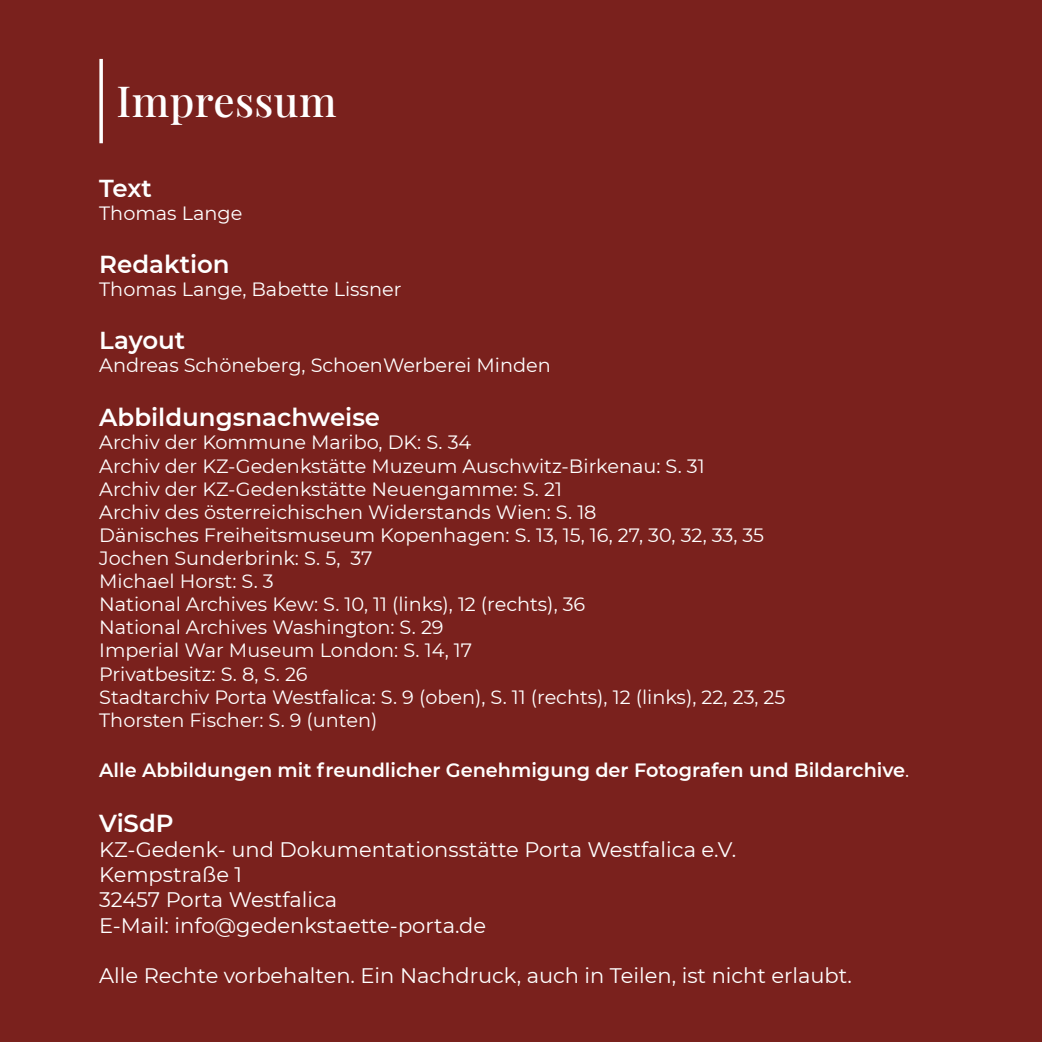
<style>
.page{position:relative;width:1042px;height:1042px;background:#fff}
.page>*{position:absolute;margin:0;border:0;box-sizing:border-box;transform-origin:0 0}
.t1{font:500 42px "Playfair Display";letter-spacing:.01em;color:#fff}
.t2{font:600 24.5px "Montserrat";color:#fff}
.t3{font:21px/25.2px "Montserrat";color:#fff}
.t4{font:19.25px/23.1px "Montserrat";color:#fff}
.t5{font:600 19.25px "Montserrat";color:#fff}
.s1{font-weight:400}
</style>
<div class="page">
<div style="left:1px;top:0;width:1041px;height:1042px;background:#7a211d"></div>
<svg style="left:99px;top:59px;width:4px;height:84px"></svg>
<h1 class="t1" style="left:117px;top:69px;width:221px">Impressum</h1>
<p class="t2" style="left:99px;top:171px;width:54px">Text</p>
<p class="t4" style="left:99px;top:201px;width:145px">Thomas Lange</p>
<p class="t2" style="left:99px;top:247px;width:132px">Redaktion</p>
<p class="t4" style="left:99px;top:277px;width:304px">Thomas Lange, Babette Lissner</p>
<p class="t2" style="left:99px;top:322px;width:88px">Layout</p>
<p class="t4" style="left:99px;top:353px;width:453px">Andreas Schöneberg, SchoenWerberei Minden</p>
<p class="t2" style="left:99px;top:400px;width:282px">Abbildungsnachweise</p>
<p class="t4" style="left:99px;top:430px;width:688px">Archiv der Kommune Maribo, DK: S. 34<br>Archiv der KZ-Gedenkstätte Muzeum Auschwitz-Birkenau: S. 31<br>Archiv der KZ-Gedenkstätte Neuengamme: S. 21<br>Archiv des österreichischen Widerstands Wien: S. 18<br>Dänisches Freiheitsmuseum Kopenhagen: S. 13, 15, 16, 27, 30, 32, 33, 35<br>Jochen Sunderbrink: S. 5, 37<br>Michael Horst: S. 3<br>National Archives Kew: S. 10, 11 (links), 12 (rechts), 36<br>National Archives Washington: S. 29<br>Imperial War Museum London: S. 14, 17<br>Privatbesitz: S. 8, S. 26<br>Stadtarchiv Porta Westfalica: S. 9 (oben), S. 11 (rechts), 12 (links), 22, 23, 25<br>Thorsten Fischer: S. 9 (unten)</p>
<p class="t5" style="left:99px;top:756px;width:811px">Alle Abbildungen mit freundlicher Genehmigung der Fotografen und Bildarchive<span class="s1">.</span></p>
<p class="t2" style="left:99px;top:805px;width:76px">ViSdP</p>
<p class="t3" style="left:99px;top:836px;width:638px">KZ-Gedenk- und Dokumentationsstätte Porta Westfalica e.V.<br>Kempstraße 1<br>32457 Porta Westfalica<br>E-Mail: info@gedenkstaette-porta.de</p>
<p class="t3" style="left:99px;top:962px;width:754px">Alle Rechte vorbehalten. Ein Nachdruck, auch in Teilen, ist nicht erlaubt.</p>
</div>
